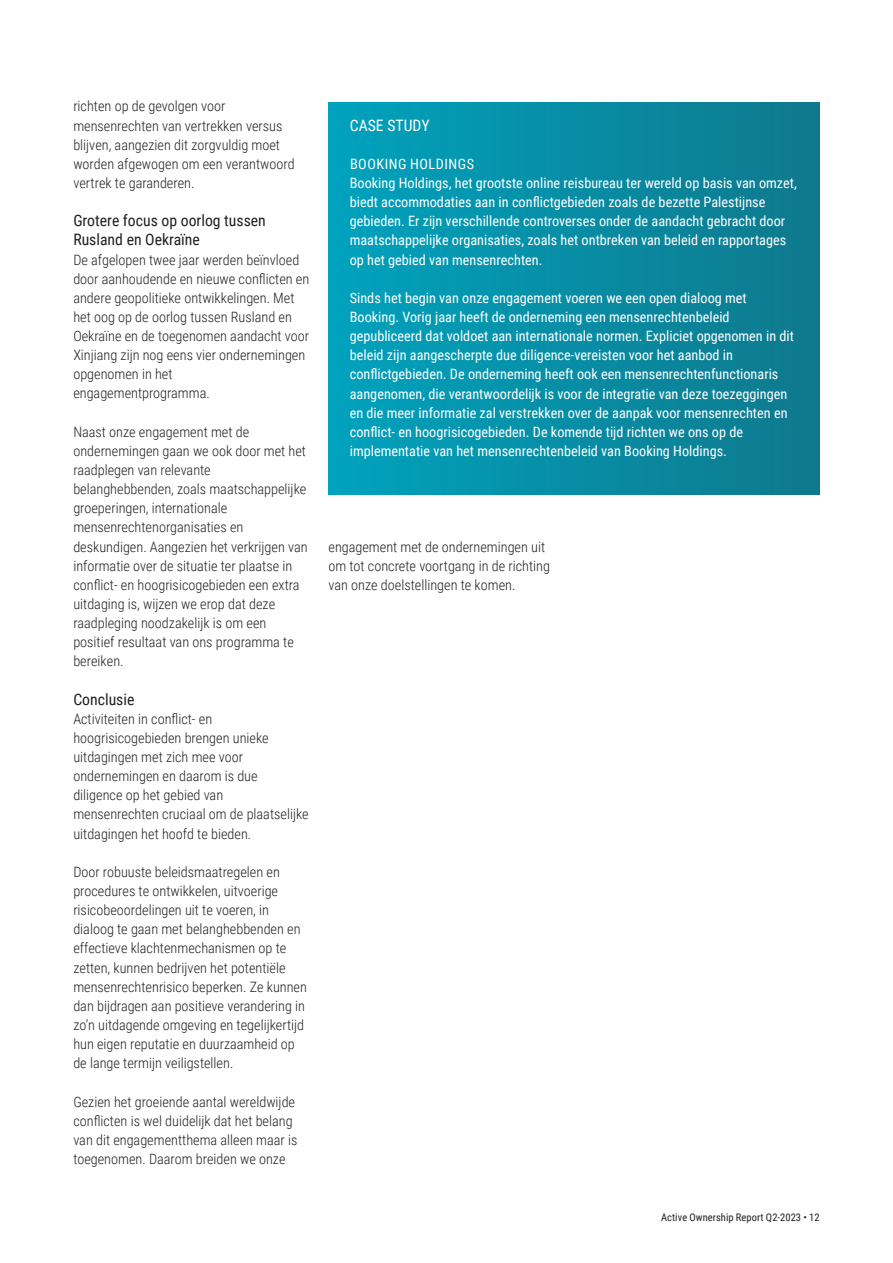
<style>
.page{position:relative;width:893px;height:1263px;background:#fff}
.page>*{position:absolute;margin:0;border:0;box-sizing:border-box;transform-origin:0 0}
.Paragraafkop{font:15.75px/19.2px "Roboto Condensed";color:#231f20}
.Paragraafkop-2{font:15.75px "Roboto Condensed";color:#fff}
.Leestekst{font:300 14.25px/19.2px "Roboto Condensed";color:#231f20}
.Subhoofdstukkop{font:14.25px/19.2px "Roboto Condensed";color:#fff}
.t1{font:10.5px "Roboto Condensed";letter-spacing:.005em;color:#231f20}
</style>
<div class="page">
<div style="left:328px;top:102px;width:492px;height:392px;background:linear-gradient(to right,#00a2bd,#0f788c)"></div>
<p class="Leestekst" style="left:73px;top:96px;width:223px">richten op de gevolgen voor mensenrechten van vertrekken versus blijven, aangezien dit zorgvuldig moet worden afgewogen om een verantwoord vertrek te garanderen.</p>
<p class="Paragraafkop" style="left:73px;top:210px;width:194px">Grotere focus op oorlog tussen<br>Rusland en Oekraïne</p>
<p class="Leestekst" style="left:73px;top:249px;width:237px">De afgelopen twee jaar werden beïnvloed door aanhoudende en nieuwe conflicten en andere geopolitieke ontwikkelingen. Met het oog op de oorlog tussen Rusland en Oekraïne en de toegenomen aandacht voor Xinjiang zijn nog eens vier ondernemingen opgenomen in het engagementprogramma.</p>
<p class="Leestekst" style="left:73px;top:422px;width:236px">Naast onze engagement met de ondernemingen gaan we ook door met het raadplegen van relevante belanghebbenden, zoals maatschappelijke groeperingen, internationale mensenrechtenorganisaties en deskundigen. Aangezien het verkrijgen van informatie over de situatie ter plaatse in conflict- en hoogrisicogebieden een extra uitdaging is, wijzen we erop dat deze raadpleging noodzakelijk is om een positief resultaat van ons programma te bereiken.</p>
<p class="Paragraafkop" style="left:73px;top:689px;width:63px">Conclusie</p>
<p class="Leestekst" style="left:73px;top:708px;width:237px">Activiteiten in conflict- en hoogrisicogebieden brengen unieke uitdagingen met zich mee voor ondernemingen en daarom is due diligence op het gebied van mensenrechten cruciaal om de plaatselijke uitdagingen het hoofd te bieden.</p>
<p class="Leestekst" style="left:73px;top:862px;width:235px">Door robuuste beleidsmaatregelen en procedures te ontwikkelen, uitvoerige risicobeoordelingen uit te voeren, in dialoog te gaan met belanghebbenden en effectieve klachtenmechanismen op te zetten, kunnen bedrijven het potentiële mensenrechtenrisico beperken. Ze kunnen dan bijdragen aan positieve verandering in zo’n uitdagende omgeving en tegelijkertijd hun eigen reputatie en duurzaamheid op de lange termijn veiligstellen.</p>
<p class="Leestekst" style="left:73px;top:1091px;width:226px">Gezien het groeiende aantal wereldwijde conflicten is wel duidelijk dat het belang van dit engagementthema alleen maar is toegenomen. Daarom breiden we onze</p>
<p class="Paragraafkop-2" style="left:350px;top:114px;width:82px">CASE STUDY</p>
<p class="Subhoofdstukkop" style="left:350px;top:154px;width:449px">BOOKING HOLDINGS<br>Booking Holdings, het grootste online reisbureau ter wereld op basis van omzet, biedt accommodaties aan in conflictgebieden zoals de bezette Palestijnse gebieden. Er zijn verschillende controverses onder de aandacht gebracht door maatschappelijke organisaties, zoals het ontbreken van beleid en rapportages op het gebied van mensenrechten.</p>
<p class="Subhoofdstukkop" style="left:350px;top:288px;width:446px">Sinds het begin van onze engagement voeren we een open dialoog met Booking. Vorig jaar heeft de onderneming een mensenrechtenbeleid gepubliceerd dat voldoet aan internationale normen. Expliciet opgenomen in dit beleid zijn aangescherpte due diligence-vereisten voor het aanbod in conflictgebieden. De onderneming heeft ook een mensenrechtenfunctionaris aangenomen, die verantwoordelijk is voor de integratie van deze toezeggingen en die meer informatie zal verstrekken over de aanpak voor mensenrechten en conflict- en hoogrisicogebieden. De komende tijd richten we ons op de implementatie van het mensenrechtenbeleid van Booking Holdings.</p>
<p class="Leestekst" style="left:328px;top:536px;width:223px">engagement met de ondernemingen uit om tot concrete voortgang in de richting van onze doelstellingen te komen.</p>
<p class="t1" style="left:661px;top:1210px;width:160px">Active Ownership Report Q2-2023 • 12</p>
</div>
